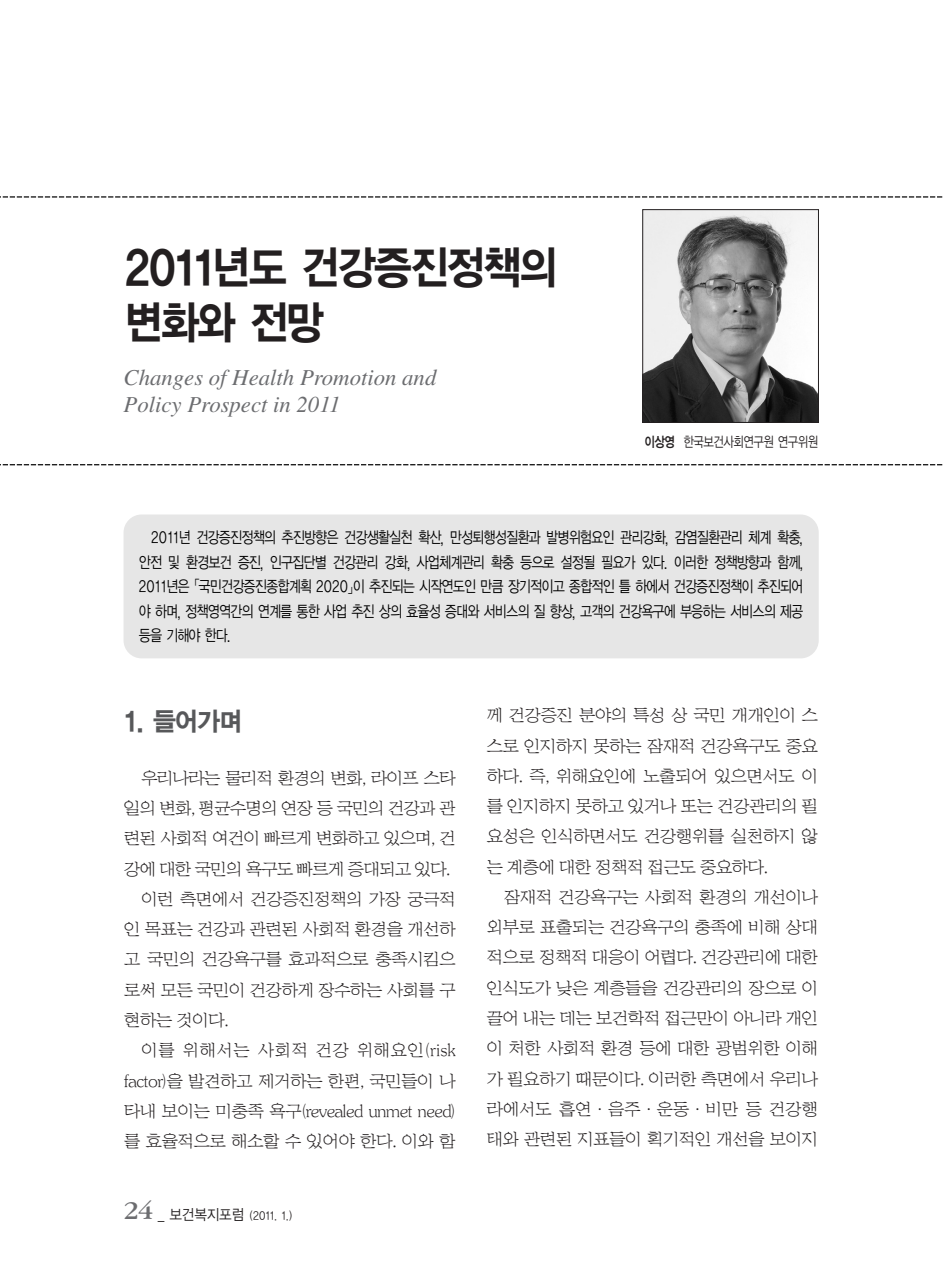
<style>
.page{position:relative;width:943px;height:1287px;background:#fff}
.page>*{position:absolute;margin:0;border:0;box-sizing:border-box;transform-origin:0 0}
.t1{font:45.5px/54.6px "YGO15";letter-spacing:-.115em;color:#231f20;scale:.9 1}
.t2{font:26.25px "YGO15";color:#57585a;scale:.95 1}
.t3{font:italic 22.75px/27.3px "Times";color:#6c6d70}
.t4{font:17.5px/30.3px "HY Sin Mun Myeong Jo";letter-spacing:-.085em;color:#231f20;text-align:justify}
.t5{font:17.5px "HY Sin Mun Myeong Jo";letter-spacing:-.105em;color:#231f20}
.t6{font:17.5px "HY Sin Mun Myeong Jo";letter-spacing:-.03em;color:#231f20}
.t7{font:15.75px/24.5px "YGO12";letter-spacing:-.13em;color:#000;text-align:justify;scale:.82 1}
.t8{font:14px "YGO12";letter-spacing:-.11em;color:#231f20;scale:.8 1}
.t9{font:11.38px "YGO12";color:#231f20;scale:.9 1}
.s1{font-family:"YGO14"}
.s2{font-family:"Garamand SW";font-size:26.25px;color:#6c6d70}
.s3{font-size:14.88px}
</style>
<div class="page">
<svg style="left:0;top:196px;width:942px;height:462px"></svg>
<h1 class="t1" style="left:123px;top:243px;width:485px">2011년도 건강증진정책의 변화와 전망</h1>
<h3 class="t3" style="left:123px;top:365px;width:314px">Changes of Health Promotion and<br>Policy Prospect in 2011</h3>
<p class="t8" style="left:644px;top:436px;width:219px"><span class="s1">이상영</span> 한국보건사회연구원 연구위원</p>
<p class="t7" style="left:138px;top:526px;width:812px;text-indent:12px">2011년 건강증진정책의 추진방향은 건강생활실천 확산, 만성퇴행성질환과 발병위험요인 관리강화, 감염질환관리 체계 확충, 안전 및 환경보건 증진, 인구집단별 건강관리 강화, 사업체계관리 확충 등으로 설정될 필요가 있다. 이러한 정책방향과 함께, 2011년은「국민건강증진종합계획 2020」이 추진되는 시작연도인 만큼 장기적이고 종합적인 틀 하에서 건강증진정책이 추진되어 야 하며, 정책영역간의 연계를 통한 사업 추진 상의 효율성 증대와 서비스의 질 향상, 고객의 건강욕구에 부응하는 서비스의 제공 등을 기해야 한다.</p>
<h2 class="t2" style="left:123px;top:709px;width:128px">1. 들어가며</h2>
<p class="t5" style="left:141px;top:771px;width:316px">우리나라는 물리적 환경의 변화, 라이프 스타</p>
<p class="t5" style="left:123px;top:801px;width:334px">일의 변화, 평균수명의 연장 등 국민의 건강과 관</p>
<p class="t5" style="left:123px;top:831px;width:334px">련된 사회적 여건이 빠르게 변화하고 있으며, 건</p>
<p class="t5" style="left:123px;top:861px;width:328px">강에 대한 국민의 욕구도 빠르게 증대되고 있다.</p>
<p class="t4" style="left:141px;top:885px;width:317px">이런 측면에서 건강증진정책의 가장 궁극적</p>
<p class="t4" style="left:123px;top:916px;width:334px">인 목표는 건강과 관련된 사회적 환경을 개선하</p>
<p class="t4" style="left:123px;top:946px;width:334px">고 국민의 건강욕구를 효과적으로 충족시킴으</p>
<p class="t4" style="left:123px;top:976px;width:334px">로써 모든 국민이 건강하게 장수하는 사회를 구</p>
<p class="t4" style="left:123px;top:1007px;width:107px">현하는 것이다.</p>
<p class="t6" style="left:141px;top:1043px;width:316px">이를 위해서는 사회적 건강 위해요인(risk</p>
<p class="t4" style="left:123px;top:1067px;width:334px">factor)을 발견하고 제거하는 한편, 국민들이 나</p>
<p class="t4" style="left:123px;top:1097px;width:334px">타내 보이는 미충족 욕구(revealed unmet need)</p>
<p class="t4" style="left:123px;top:1128px;width:334px">를 효율적으로 해소할 수 있어야 한다. 이와 함</p>
<p class="t9" style="left:123px;top:1210px;width:189px"><span class="s2">24</span> <span class="s3">_ 보건복지포럼</span> (2011. 1.)</p>
<p class="t4" style="left:486px;top:702px;width:334px">께 건강증진 분야의 특성 상 국민 개개인이 스 스로 인지하지 못하는 잠재적 건강욕구도 중요 하다. 즉, 위해요인에 노출되어 있으면서도 이 를 인지하지 못하고 있거나 또는 건강관리의 필 요성은 인식하면서도 건강행위를 실천하지 않 는 계층에 대한 정책적 접근도 중요하다.</p>
<p class="t4" style="left:486px;top:883px;width:334px;text-indent:17px">잠재적 건강욕구는 사회적 환경의 개선이나 외부로 표출되는 건강욕구의 충족에 비해 상대 적으로 정책적 대응이 어렵다. 건강관리에 대한 인식도가 낮은 계층들을 건강관리의 장으로 이 끌어 내는 데는 보건학적 접근만이 아니라 개인 이 처한 사회적 환경 등에 대한 광범위한 이해 가 필요하기 때문이다. 이러한 측면에서 우리나 라에서도 흡연·음주·운동·비만 등 건강행 태와 관련된 지표들이 획기적인 개선을 보이지</p>
</div>
